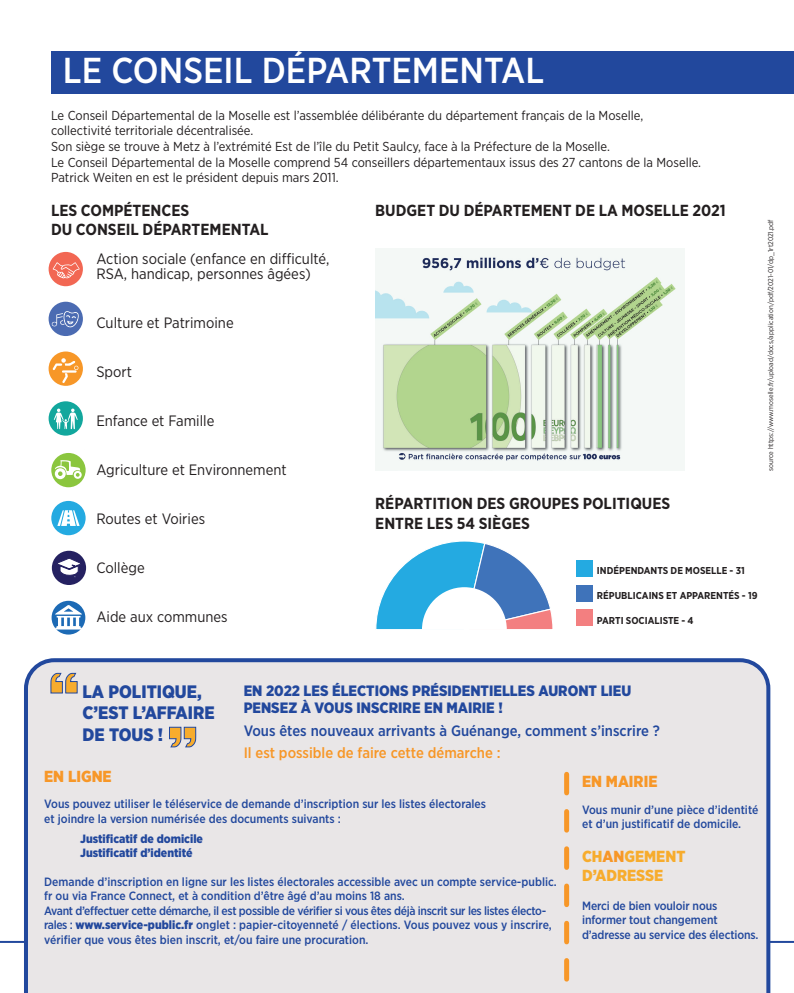
<style>
.page{position:relative;width:794px;height:993px;background:#fff}
.page>*{position:absolute;margin:0;border:0;box-sizing:border-box;transform-origin:0 0}
.t1{font:500 36px "Gotham Narrow";color:#fff}
.t2{font:900 18px/21.6px "Gotham Narrow";color:#22489d}
.t3{font:700 16px/19.2px "Gotham Narrow";color:#231f20}
.t4{font:900 16px/19.2px "Gotham Narrow";color:#f7ac2d}
.t5{font:900 16px "Gotham Narrow";color:#f79728}
.t6{font:15px/15px "Gotham Narrow";color:#231f20}
.t7{font:900 15px/17px "Gotham Narrow";color:#22489d}
.t8{font:500 15px "Gotham Narrow";color:#22489d}
.t9{font:500 15px "Gotham Narrow";color:#f79728}
.t10{font:13px/15.6px "Gotham Narrow";color:#231f20}
.t11{font:500 12px/14.4px "Gotham Narrow";color:#22489d}
.t12{font:900 12px/14.4px "Gotham Narrow";color:#22489d}
.t13{font:700 10px "Gotham Narrow";color:#231f20}
.t14{font:7px "Gotham Narrow";color:#231f20}
.s1{font-weight:900}
.s2{color:#f79728}
</style>
<div class="page">
<div style="left:51px;top:51px;width:743px;height:42px;background:#22489d"></div>
<hr style="left:0;top:940px;width:794px;height:2px;background:#22489d">
<img style="left:375px;top:248px;width:310px;height:223px">
<div style="left:49px;top:301px;width:34px;height:35px;background:#4b6bb2;border-radius:50%"></div>
<svg style="left:51px;top:311px;width:28px;height:17px"></svg>
<div style="left:49px;top:351px;width:34px;height:35px;background:#f79728;border-radius:50%"></div>
<svg style="left:53px;top:358px;width:25px;height:25px"></svg>
<div style="left:49px;top:401px;width:34px;height:34px;background:#12a79d;border-radius:50%"></div>
<svg style="left:54px;top:408px;width:24px;height:21px"></svg>
<div style="left:51px;top:453px;width:35px;height:34px;background:#8bc63e;border-radius:50%"></div>
<svg style="left:55px;top:460px;width:27px;height:19px"></svg>
<div style="left:51px;top:500px;width:35px;height:35px;background:#24aae1;border-radius:50%"></div>
<svg style="left:57px;top:510px;width:23px;height:16px"></svg>
<div style="left:49px;top:252px;width:34px;height:34px;background:#f26753;border-radius:50%"></div>
<svg style="left:52px;top:262px;width:28px;height:16px"></svg>
<div style="left:24px;top:658px;width:746px;height:334px;background:#e9e6e7"></div>
<svg style="left:564px;top:774px;width:5px;height:218px"></svg>
<svg style="left:50px;top:671px;width:28px;height:22px"></svg>
<svg style="left:168px;top:726px;width:29px;height:22px"></svg>
<div style="left:52px;top:550px;width:34px;height:35px;background:#252161;border-radius:50%"></div>
<svg style="left:55px;top:557px;width:25px;height:20px"></svg>
<svg style="left:52px;top:600px;width:33px;height:34px"></svg>
<svg style="left:55px;top:605px;width:27px;height:24px"></svg>
<svg style="left:375px;top:541px;width:178px;height:89px"></svg>
<div style="left:576px;top:560px;width:16px;height:17px;background:#24aae1"></div>
<div style="left:576px;top:585px;width:16px;height:16px;background:#3f73ba"></div>
<div style="left:576px;top:609px;width:16px;height:16px;background:#f37f80"></div>
<h1 class="t1" style="left:63px;top:47px;width:483px">LE CONSEIL DÉPARTEMENTAL</h1>
<p class="t10" style="left:51px;top:107px;width:651px">Le Conseil Départemental de la Moselle est l’assemblée délibérante du département français de la Moselle, collectivité territoriale décentralisée.<br>Son siège se trouve à Metz à l’extrémité Est de l’île du Petit Saulcy, face à la Préfecture de la Moselle.<br>Le Conseil Départemental de la Moselle comprend 54 conseillers départementaux issus des 27 cantons de la Moselle.<br>Patrick Weiten en est le président depuis mars 2011.</p>
<h3 class="t3" style="left:51px;top:200px;width:140px">LES COMPÉTENCES</h3>
<h3 class="t3" style="left:375px;top:200px;width:352px">BUDGET DU DÉPARTEMENT DE LA MOSELLE 2021</h3>
<h3 class="t3" style="left:51px;top:219px;width:219px">DU CONSEIL DÉPARTEMENTAL</h3>
<p class="t6" style="left:96px;top:251px;width:234px">Action sociale (enfance en difficulté,<br>RSA, handicap, personnes âgées)</p>
<p class="t6" style="left:96px;top:315px;width:139px">Culture et Patrimoine</p>
<p class="t6" style="left:96px;top:364px;width:37px">Sport</p>
<p class="t6" style="left:96px;top:413px;width:119px">Enfance et Famille</p>
<p class="t6" style="left:96px;top:462px;width:192px">Agriculture et Environnement</p>
<p class="t6" style="left:96px;top:511px;width:110px">Routes et Voiries</p>
<p class="t6" style="left:96px;top:560px;width:50px">Collège</p>
<p class="t6" style="left:96px;top:609px;width:133px">Aide aux communes</p>
<h3 class="t3" style="left:375px;top:494px;width:296px">RÉPARTITION DES GROUPES POLITIQUES<br>ENTRE LES 54 SIÈGES</h3>
<p class="t13" style="left:597px;top:564px;width:149px">INDÉPENDANTS DE MOSELLE - 31</p>
<p class="t13" style="left:597px;top:589px;width:162px">RÉPUBLICAINS ET APPARENTÉS - 19</p>
<p class="t13" style="left:597px;top:613px;width:98px">PARTI SOCIALISTE - 4</p>
<p class="t14" style="left:766px;top:471px;width:253px;rotate:-90deg">source https://www.moselle.fr/upload/docs/application/pdf/2021-01/dp_1rt2021.pdf</p>
<h2 class="t2" style="left:82px;top:680px;width:134px">LA POLITIQUE,<br>C’EST L’AFFAIRE<br>DE TOUS !</h2>
<p class="t7" style="left:244px;top:681px;width:389px">EN 2022 LES ÉLECTIONS PRÉSIDENTIELLES AURONT LIEU<br>PENSEZ À VOUS INSCRIRE EN MAIRIE !</p>
<p class="t8" style="left:244px;top:720px;width:418px">Vous êtes nouveaux arrivants à Guénange, comment s’inscrire ?</p>
<p class="t9" style="left:244px;top:743px;width:258px">Il est possible de faire cette démarche :</p>
<h3 class="t5" style="left:44px;top:765px;width:69px">EN LIGNE</h3>
<p class="t11" style="left:44px;top:796px;width:443px">Vous pouvez utiliser le téléservice de demande d’inscription sur les listes électorales et joindre la version numérisée des documents suivants :</p>
<p class="t12" style="left:80px;top:831px;width:124px">Justificatif de domicile<br>Justificatif d’identité</p>
<p class="t11" style="left:44px;top:874px;width:514px">Demande d’inscription en ligne sur les listes électorales accessible avec un compte service-public. fr ou via France Connect, et à condition d’être âgé d’au moins 18 ans.<br>Avant d’effectuer cette démarche, il est possible de vérifier si vous êtes déjà inscrit sur les listes électo&shy;rales : <span class="s1">www.service-public.fr</span> onglet : papier-citoyenneté / élections. Vous pouvez vous y inscrire, vérifier que vous êtes bien inscrit, et/ou faire une procuration.</p>
<h3 class="t5" style="left:582px;top:770px;width:77px">EN MAIRIE</h3>
<p class="t11" style="left:582px;top:801px;width:178px">Vous munir d’une pièce d’identité et d’un justificatif de domicile.</p>
<h3 class="t4" style="left:582px;top:846px;width:105px">CH<span class="s2">AN</span>GEMENT<br>D’ADRESSE</h3>
<p class="t11" style="left:582px;top:897px;width:178px">Merci de bien vouloir nous informer tout changement d’adresse au service des élections.</p>
</div>
